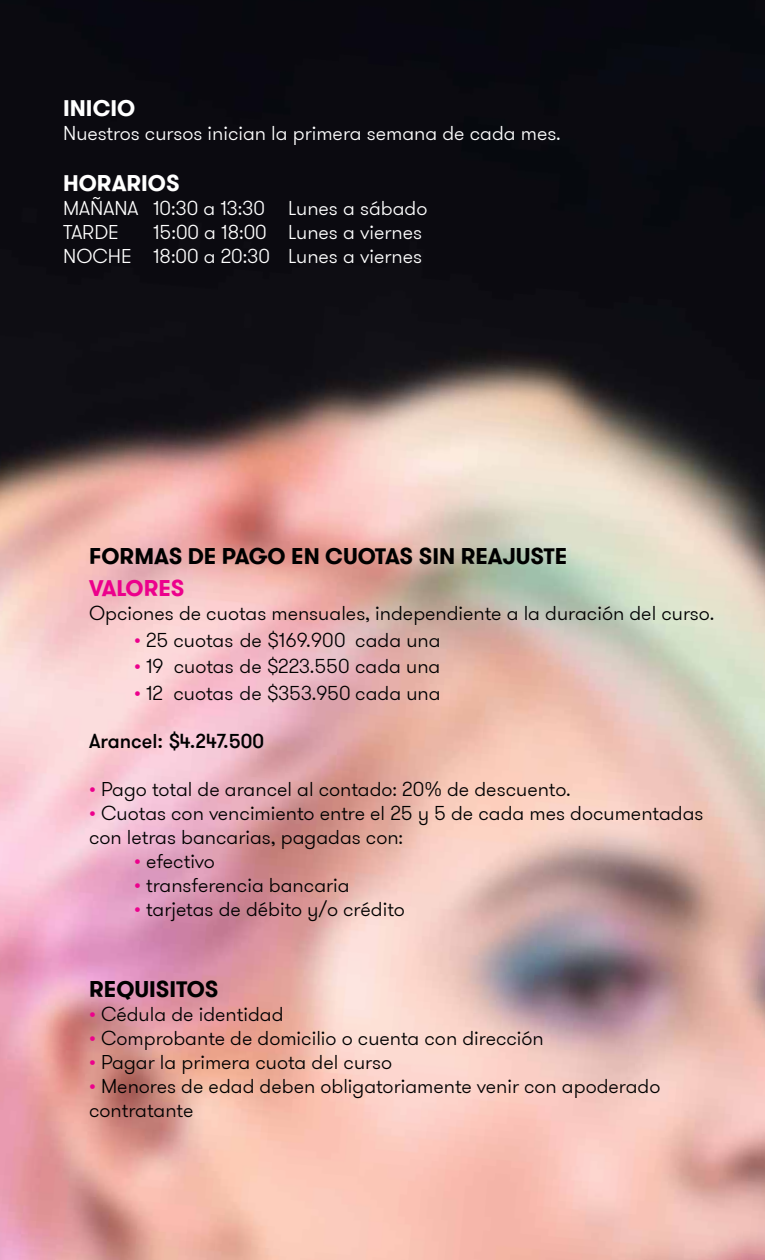
<style>
.page{position:relative;width:765px;height:1260px;background:#fff}
.page>*{position:absolute;margin:0;border:0;box-sizing:border-box;transform-origin:0 0}
.t1{font:700 22.5px "GT Walsheim Pro";color:#000}
.t2{font:700 22.5px "GT Walsheim Pro";color:#fff}
.t3{font:700 22.5px "GT Walsheim Pro";color:#ec008c}
.t4{font:300 20px/24px "GT Walsheim Pro";color:#000}
.t5{font:300 20px/24px "GT Walsheim Pro";color:#fff}
.t6{font:500 20px "GT Walsheim Pro";color:#000}
.s1{color:#ec008c}
</style>
<div class="page">
<img style="left:0;top:0;width:765px;height:1260px">
<p class="t2" style="left:63px;top:93px;width:74px">INICIO</p>
<p class="t5" style="left:63px;top:121px;width:499px">Nuestros cursos inician la primera semana de cada mes.</p>
<p class="t2" style="left:63px;top:168px;width:118px">HORARIOS</p>
<p class="t5" style="left:63px;top:196px;width:366px">MAÑANA 10:30 a 13:30 Lunes a sábado<br>TARDE</p>
<p class="t5" style="left:63px;top:220px;width:360px;text-align:right">15:00 a 18:00 Lunes a viernes<br>NOCHE 18:00 a 20:30 Lunes a viernes</p>
<p class="t1" style="left:89px;top:542px;width:480px">FORMAS DE PAGO EN CUOTAS SIN REAJUSTE</p>
<p class="t3" style="left:89px;top:574px;width:97px">VALORES</p>
<p class="t4" style="left:89px;top:602px;width:627px">Opciones de cuotas mensuales, independiente a la duración del curso.</p>
<p class="t4" style="left:134px;top:629px;width:308px"><span class="s1">•</span> 25 cuotas de $169.900 cada una</p>
<p class="t4" style="left:134px;top:655px;width:308px"><span class="s1">•</span> 19 cuotas de $223.550 cada una</p>
<p class="t4" style="left:134px;top:682px;width:308px"><span class="s1">•</span> 12 cuotas de $353.950 cada una</p>
<p class="t6" style="left:89px;top:728px;width:176px">Arancel: $4.247.500</p>
<p class="t4" style="left:89px;top:778px;width:483px"><span class="s1">•</span> Pago total de arancel al contado: 20% de descuento.</p>
<p class="t4" style="left:89px;top:802px;width:616px"><span class="s1">•</span> Cuotas con vencimiento entre el 25 y 5 de cada mes documentadas con letras bancarias, pagadas con:</p>
<p class="t4" style="left:134px;top:850px;width:82px"><span class="s1">•</span> efectivo</p>
<p class="t4" style="left:134px;top:874px;width:217px"><span class="s1">•</span> transferencia bancaria</p>
<p class="t4" style="left:134px;top:898px;width:272px"><span class="s1">•</span> tarjetas de débito y/o crédito</p>
<p class="t1" style="left:89px;top:974px;width:131px">REQUISITOS</p>
<p class="t4" style="left:89px;top:1003px;width:196px"><span class="s1">•</span> Cédula de identidad</p>
<p class="t4" style="left:89px;top:1027px;width:456px"><span class="s1">•</span> Comprobante de domicilio o cuenta con dirección</p>
<p class="t4" style="left:89px;top:1051px;width:304px"><span class="s1">•</span> Pagar la primera cuota del curso</p>
<p class="t4" style="left:89px;top:1075px;width:573px"><span class="s1">•</span> Menores de edad deben obligatoriamente venir con apoderado contratante</p>
</div>
